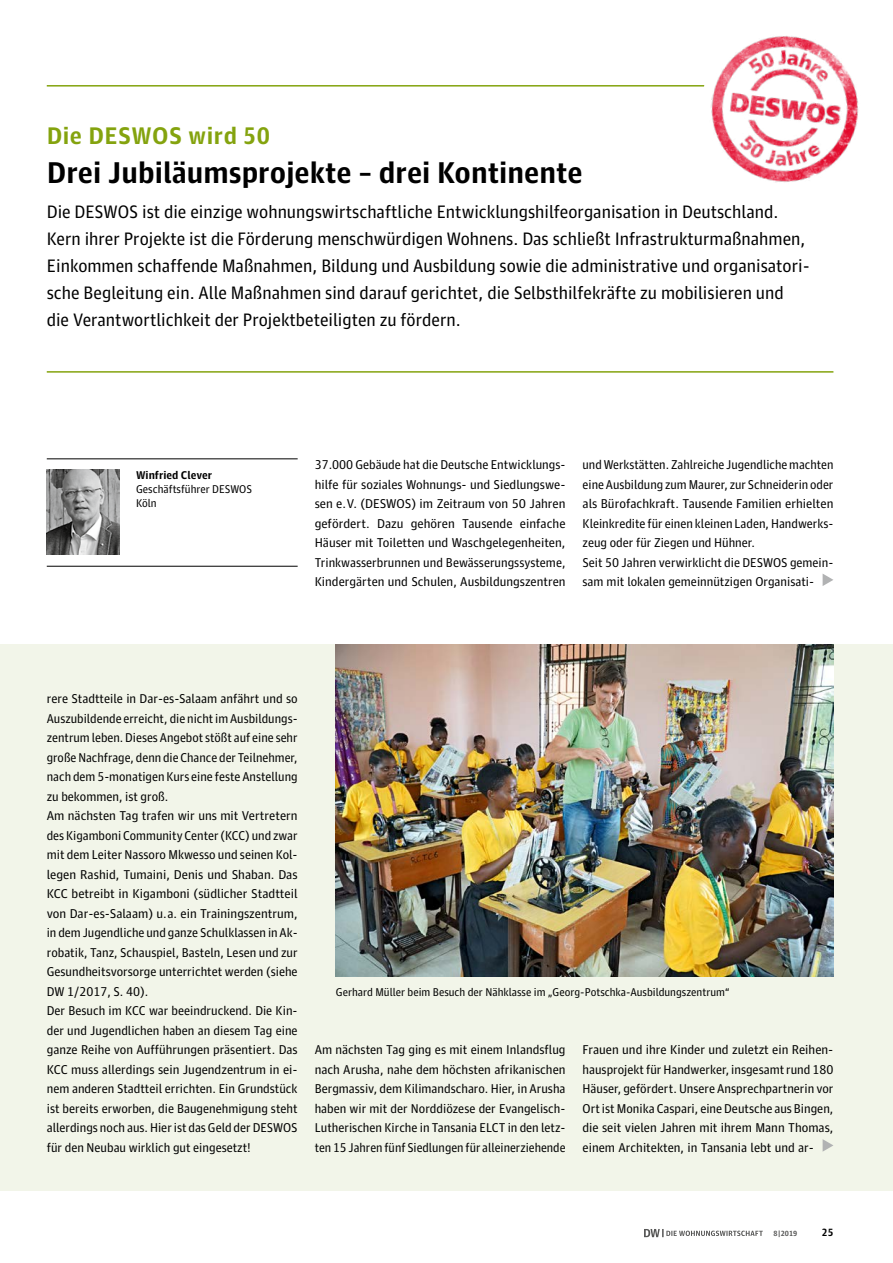
<style>
.page{position:relative;width:893px;height:1263px;background:#fff}
.page>*{position:absolute;margin:0;border:0;box-sizing:border-box;transform-origin:0 0}
.t1{font:700 30px "Guardian Agate Sans 1";color:#000}
.t2{font:700 24px "Guardian Agate Sans 1";letter-spacing:.02em;color:#84a30e}
.t3{font:18px/27px "Guardian Agate Sans 1";color:#000}
.t4{font:12.75px/19.5px "Guardian Agate Sans 1";color:#000;text-align:justify}
.t5{font:11.25px/14.2px "Guardian Agate Sans 1";color:#000}
.t6{font:700 11.25px "Guardian Agate Sans 1";color:#000}
.t7{font:700 10.5px "Guardian Agate Sans 1";color:#000}
.t8{font:700 7.5px "Guardian Agate Sans 1";color:#565655}
</style>
<div class="page">
<svg style="left:644px;top:1229px;width:119px;height:8px"></svg>
<hr style="left:47px;top:85px;width:786px;height:2px;background:#84a30e">
<hr style="left:47px;top:371px;width:786px;height:2px;background:#84a30e">
<svg style="left:823px;top:574px;width:10px;height:12px"></svg>
<img style="left:47px;top:469px;width:72px;height:85px">
<hr style="left:47px;top:566px;width:251px;height:1px;background:#000">
<hr style="left:47px;top:458px;width:251px;height:1px;background:#000">
<div style="left:0;top:645px;width:893px;height:546px;background:#f2f5e9"></div>
<img style="left:336px;top:645px;width:497px;height:331px">
<img style="left:702px;top:36px;width:157px;height:147px">
<svg style="left:823px;top:1139px;width:10px;height:13px"></svg>
<h2 class="t2" style="left:47px;top:119px;width:225px">Die DESWOS wird 50</h2>
<h1 class="t1" style="left:47px;top:152px;width:538px">Drei Jubiläumsprojekte – drei Kontinente</h1>
<p class="t3" style="left:47px;top:197px;width:765px">Die DESWOS ist die einzige wohnungswirtschaftliche Entwicklungshilfeorganisation in Deutschland.<br>Kern ihrer Projekte ist die Förderung menschwürdigen Wohnens. Das schließt Infrastrukturmaßnahmen, Einkommen schaffende Maßnahmen, Bildung und Ausbildung sowie die administrative und organisatori&shy;sche Begleitung ein. Alle Maßnahmen sind darauf gerichtet, die Selbsthilfekräfte zu mobilisieren und die Verantwortlichkeit der Projektbeteiligten zu fördern.</p>
<p class="t6" style="left:136px;top:467px;width:78px">Winfried Clever</p>
<p class="t5" style="left:136px;top:481px;width:117px">Geschäftsführer DESWOS<br>Köln</p>
<p class="t4" style="left:315px;top:454px;width:252px">37.000 Gebäude hat die Deutsche Entwicklungs&shy;hilfe für soziales Wohnungs- und Siedlungswe&shy;sen e. V. (DESWOS) im Zeitraum von 50 Jahren gefördert. Dazu gehören Tausende einfache Häuser mit Toiletten und Waschgelegenheiten, Trinkwasserbrunnen und Bewässerungssysteme, Kindergärten und Schulen, Ausbildungszentren</p>
<p class="t4" style="left:583px;top:454px;width:252px;text-align:left">und Werkstätten. Zahlreiche Jugendliche machten eine Ausbildung zum Maurer, zur Schneiderin oder als Bürofachkraft. Tausende Familien erhielten Kleinkredite für einen kleinen Laden, Handwerks&shy;zeug oder für Ziegen und Hühner.<br>Seit 50 Jahren verwirklicht die DESWOS gemein&shy;sam mit lokalen gemeinnützigen Organisati-</p>
<p class="t4" style="left:47px;top:688px;width:252px;text-align:left">rere Stadtteile in Dar-es-Salaam anfährt und so Auszubildende erreicht, die nicht im Ausbildungs&shy;zentrum leben. Dieses Angebot stößt auf eine sehr große Nachfrage, denn die Chance der Teilnehmer, nach dem 5-monatigen Kurs eine feste Anstellung zu bekommen, ist groß.<br>Am nächsten Tag trafen wir uns mit Vertretern des Kigamboni Community Center (KCC) und zwar mit dem Leiter Nassoro Mkwesso und seinen Kol&shy;legen Rashid, Tumaini, Denis und Shaban. Das KCC betreibt in Kigamboni (südlicher Stadtteil von Dar-es-Salaam) u. a. ein Trainingszentrum, in dem Jugendliche und ganze Schulklassen in Ak&shy;robatik, Tanz, Schauspiel, Basteln, Lesen und zur Gesundheitsvorsorge unterrichtet werden (siehe DW 1/2017, S. 40).<br>Der Besuch im KCC war beeindruckend. Die Kin&shy;der und Jugendlichen haben an diesem Tag eine ganze Reihe von Aufführungen präsentiert. Das KCC muss allerdings sein Jugendzentrum in ei&shy;nem anderen Stadtteil errichten. Ein Grundstück ist bereits erworben, die Baugenehmigung steht allerdings noch aus. Hier ist das Geld der DESWOS für den Neubau wirklich gut eingesetzt!</p>
<p class="t5" style="left:336px;top:984px;width:395px">Gerhard Müller beim Besuch der Nähklasse im „Georg-Potschka-Ausbildungszentrum“</p>
<p class="t4" style="left:315px;top:1039px;width:252px">Am nächsten Tag ging es mit einem Inlandsflug nach Arusha, nahe dem höchsten afrikanischen Bergmassiv, dem Kilimandscharo. Hier, in Arusha haben wir mit der Norddiözese der Evangelisch-Lutherischen Kirche in Tansania ELCT in den letz&shy;ten 15 Jahren fünf Siedlungen für alleinerziehende</p>
<p class="t4" style="left:583px;top:1039px;width:252px">Frauen und ihre Kinder und zuletzt ein Reihen&shy;hausprojekt für Handwerker, insgesamt rund 180<br>Häuser, gefördert. Unsere Ansprechpartnerin vor Ort ist Monika Caspari, eine Deutsche aus Bingen, die seit vielen Jahren mit ihrem Mann Thomas, einem Architekten, in Tansania lebt und ar-</p>
<p class="t8" style="left:774px;top:1228px;width:25px">8 | 2019</p>
<p class="t7" style="left:822px;top:1225px;width:13px">25</p>
</div>
